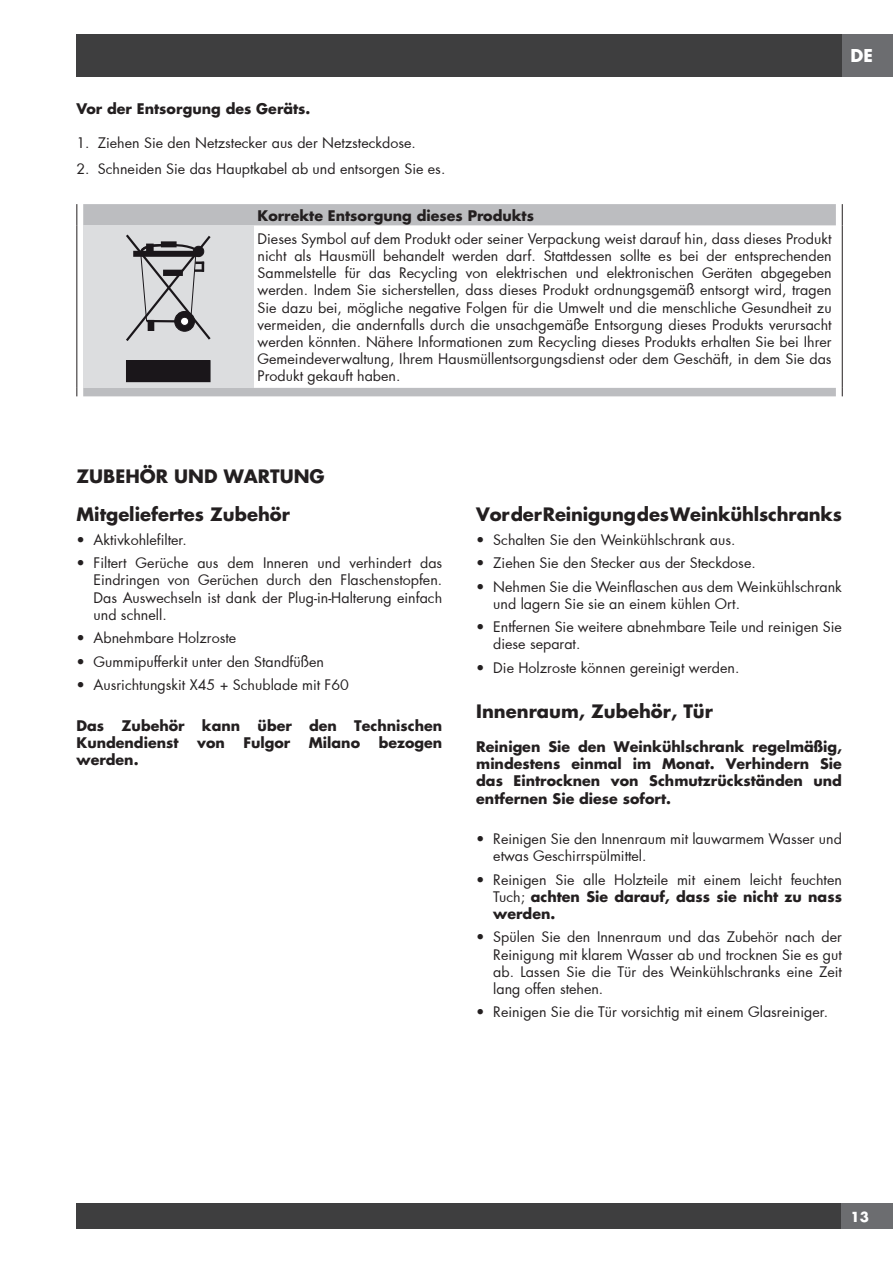
<style>
.page{position:relative;width:893px;height:1263px;background:#fff}
.page>*{position:absolute;margin:0;border:0;box-sizing:border-box;transform-origin:0 0}
.t1{font:700 18px/38.7px "Futura Std";color:#231f20}
.t2{font:700 17.25px "Futura Std";color:#fff}
.t3{font:14.25px/17.1px "Futura";color:#231f20;text-align:justify}
.t4{font:700 14.25px/17.1px "Futura Std";color:#231f20}
.t5{font:700 13.5px "Futura Std";color:#fff}
.s1{font-family:"Futura";font-weight:400}
</style>
<div class="page">
<div style="left:77px;top:34px;width:765px;height:43px;background:#3e3e3f"></div>
<div style="left:842px;top:34px;width:51px;height:43px;background:#6c6d70"></div>
<div style="left:77px;top:1203px;width:765px;height:26px;background:#3e3e3f"></div>
<div style="left:842px;top:1203px;width:51px;height:26px;background:#6c6d70"></div>
<svg style="left:83px;top:204px;width:753px;height:192px"></svg>
<div style="left:83px;top:225px;width:170px;height:163px;background:#dcdddf"></div>
<svg style="left:77px;top:204px;width:1px;height:21px"></svg>
<svg style="left:842px;top:204px;width:1px;height:21px"></svg>
<hr style="left:77px;top:225px;width:1px;height:163px;background:#231f20">
<hr style="left:842px;top:225px;width:1px;height:163px;background:#231f20">
<div style="left:126px;top:361px;width:84px;height:21px;background:#1a161a"></div>
<div style="left:126px;top:360px;width:84px;height:22px;border:1px solid #1a161a"></div>
<svg style="left:126px;top:234px;width:85px;height:107px"></svg>
<p class="t4" style="left:77px;top:100px;width:235px">Vor der Entsorgung des Geräts.</p>
<p class="t3" style="left:77px;top:134px;width:341px">1. Ziehen Sie den Netzstecker aus der Netzsteckdose.</p>
<p class="t3" style="left:77px;top:160px;width:370px">2. Schneiden Sie das Hauptkabel ab und entsorgen Sie es.</p>
<p class="t4" style="left:258px;top:207px;width:278px">Korrekte Entsorgung dieses Produkts</p>
<p class="t3" style="left:258px;top:230px;width:576px">Dieses Symbol auf dem Produkt oder seiner Verpackung weist darauf hin, dass dieses Produkt nicht als Hausmüll behandelt werden darf. Stattdessen sollte es bei der entsprechenden Sammelstelle für das Recycling von elektrischen und elektronischen Geräten abgegeben werden. Indem Sie sicherstellen, dass dieses Produkt ordnungsgemäß entsorgt wird, tragen Sie dazu bei, mögliche negative Folgen für die Umwelt und die menschliche Gesundheit zu vermeiden, die andernfalls durch die unsachgemäße Entsorgung dieses Produkts verursacht werden könnten. Nähere Informationen zum Recycling dieses Produkts erhalten Sie bei Ihrer Gemeindeverwaltung, Ihrem Hausmüllentsorgungsdienst oder dem Geschäft, in dem Sie das Produkt gekauft haben.</p>
<p class="t2" style="left:850px;top:44px;width:24px">DE</p>
<p class="t1" style="left:77px;top:456px;width:250px">ZUBEHÖR UND WARTUNG<br>Mitgeliefertes Zubehör</p>
<p class="t3" style="left:77px;top:531px;width:112px">• Aktivkohlefilter.</p>
<p class="t3" style="left:94px;top:554px;width:350px;text-indent:-17px">• Filtert Gerüche aus dem Inneren und verhindert das Eindringen von Gerüchen durch den Flaschenstopfen.<br>Das Auswechseln ist dank der Plug-in-Halterung einfach und schnell.</p>
<p class="t3" style="left:77px;top:629px;width:161px">• Abnehmbare Holzroste</p>
<p class="t3" style="left:77px;top:653px;width:249px">• Gummipufferkit unter den Standfüßen</p>
<p class="t3" style="left:77px;top:676px;width:274px">• Ausrichtungskit X45 + Schublade mit F60</p>
<p class="t4" style="left:77px;top:716px;width:367px">Das Zubehör kann über den Technischen<br>Kundendienst</p>
<p class="t4" style="left:197px;top:734px;width:29px">von</p>
<p class="t4" style="left:243px;top:734px;width:48px">Fulgor</p>
<p class="t4" style="left:309px;top:734px;width:53px">Milano</p>
<p class="t4" style="left:379px;top:734px;width:65px">bezogen</p>
<p class="t4" style="left:77px;top:751px;width:64px">werden.</p>
<p class="t1" style="left:476px;top:495px;width:367px">Vor der Reinigung des Weinkühlschranks</p>
<p class="t3" style="left:476px;top:531px;width:261px">• Schalten Sie den Weinkühlschrank aus.</p>
<p class="t3" style="left:476px;top:554px;width:281px">• Ziehen Sie den Stecker aus der Steckdose.</p>
<p class="t3" style="left:493px;top:578px;width:350px;text-indent:-17px">• Nehmen Sie die Weinflaschen aus dem Weinkühlschrank und lagern Sie sie an einem kühlen Ort.</p>
<p class="t3" style="left:493px;top:618px;width:350px;text-indent:-17px">• Entfernen Sie weitere abnehmbare Teile und reinigen Sie diese separat.</p>
<p class="t3" style="left:476px;top:659px;width:265px">• Die Holzroste können gereinigt werden.</p>
<p class="t1" style="left:476px;top:692px;width:238px">Innenraum, Zubehör, Tür</p>
<p class="t4" style="left:476px;top:738px;width:367px;text-align:justify">Reinigen Sie den Weinkühlschrank regelmäßig, mindestens einmal im Monat. Verhindern Sie das Eintrocknen von Schmutzrückständen und entfernen Sie diese sofort.</p>
<p class="t3" style="left:493px;top:830px;width:350px;text-indent:-17px">• Reinigen Sie den Innenraum mit lauwarmem Wasser und etwas Geschirrspülmittel.</p>
<p class="t3" style="left:476px;top:871px;width:367px">• Reinigen Sie alle Holzteile mit einem leicht feuchten</p>
<p class="t4" style="left:493px;top:888px;width:350px"><span class="s1">Tuch;</span> achten Sie darauf, dass sie nicht zu nass werden.</p>
<p class="t3" style="left:493px;top:928px;width:350px;text-indent:-17px">• Spülen Sie den Innenraum und das Zubehör nach der Reinigung mit klarem Wasser ab und trocknen Sie es gut ab. Lassen Sie die Tür des Weinkühlschranks eine Zeit lang offen stehen.</p>
<p class="t3" style="left:476px;top:1003px;width:353px">• Reinigen Sie die Tür vorsichtig mit einem Glasreiniger.</p>
<p class="t5" style="left:850px;top:1208px;width:20px">13</p>
</div>
